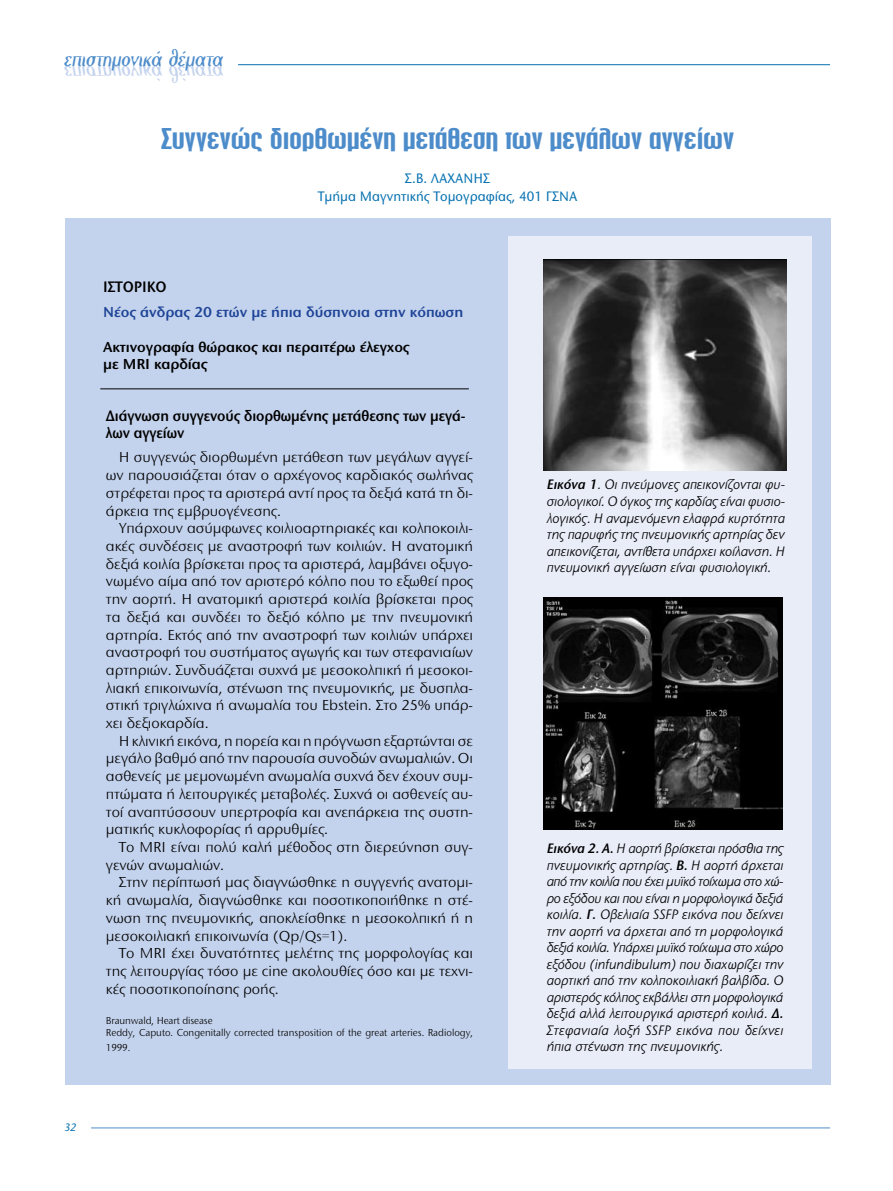
<style>
.page{position:relative;width:893px;height:1191px;background:#fff}
.page>*{position:absolute;margin:0;border:0;box-sizing:border-box;transform-origin:0 0}
.t1{font:30px "CF Eteocles";letter-spacing:-.01em;color:#4d8cca;scale:1.45 1}
.t2{font:600 15.75px/17.2px "Stone Sans ITC Hel";letter-spacing:-.005em;color:#000;scale:.92 1}
.t3{font:15px/17.7px "Stone Sans ITC Hel";letter-spacing:-.005em;color:#000;text-align:justify}
.t4{font:600 15px/17.2px "Stone Sans ITC Hel";letter-spacing:-.005em;color:#000}
.t5{font:600 15px "Stone Sans ITC Hel";color:#1e4497}
.t6{font:italic 14.25px/16.5px "Stone Sans ITC Hel";color:#000;text-align:justify}
.t7{font:500 14.25px/18px "Stone Sans ITC Hel";color:#0570b0;text-align:center;scale:.95 1}
.t8{font:italic 500 11.25px "Stone Sans ITC Hel";color:#0570b0;scale:.95 1}
.t9{font:10.5px/12.8px "Stone Sans ITC Hel";color:#000;scale:.95 1}
.s1{font-weight:600}
</style>
<div class="page">
<hr style="left:91px;top:1127px;width:739px;height:1px;background:#4d8cca">
<hr style="left:238px;top:64px;width:592px;height:1px;background:#0570b0">
<div style="left:65px;top:218px;width:765px;height:866px;background:#c4d3ed"></div>
<div style="left:508px;top:237px;width:304px;height:832px;background:#e9edf8"></div>
<img style="left:544px;top:259px;width:242px;height:212px">
<img style="left:544px;top:597px;width:238px;height:232px">
<hr style="left:100px;top:388px;width:369px;height:1px;background:#000">
<h1 class="t1" style="left:161px;top:123px;width:397px">Συγγενώς διορθωμένη μετάθεση των μεγάλων αγγείων</h1>
<p class="t7" style="left:318px;top:169px;width:275px">Σ.Β. ΛΑΧΑΝΗΣ<br>Τμήμα Μαγνητικής Τομογραφίας, 401 ΓΣΝΑ</p>
<p class="t2" style="left:103px;top:278px;width:15px">Ιστορικ</p>
<p class="t2" style="left:155px;top:278px;width:14px">Ο</p>
<p class="t5" style="left:103px;top:303px;width:362px">Νέος άνδρας 20 ετών με ήπια δύσπνοια στην κόπωση</p>
<p class="t4" style="left:103px;top:338px;width:308px">Ακτινογραφία θώρακος και περαιτέρω έλεγχος με ΜRI καρδίας</p>
<p class="t2" style="left:106px;top:407px;width:392px">Διάγνωση συγγενούς διορθωμένης μετάθεσης των μεγά&shy;λων αγγείων</p>
<p class="t3" style="left:106px;top:449px;width:369px;text-indent:13px">Η συγγενώς διορθωμένη μετάθεση των μεγάλων αγγεί&shy;ων παρουσιάζεται όταν ο αρχέγονος καρδιακός σωλήνας στρέφεται προς τα αριστερά αντί προς τα δεξιά κατά τη δι&shy;άρκεια της εμβρυογένεσης.</p>
<p class="t3" style="left:106px;top:519px;width:369px;text-indent:13px">Υπάρχουν ασύμφωνες κοιλιοαρτηριακές και κολποκοιλι&shy;ακές συνδέσεις με αναστροφή των κοιλιών. Η ανατομική δεξιά κοιλία βρίσκεται προς τα αριστερά, λαμβάνει οξυγο&shy;νωμένο αίμα από τον αριστερό κόλπο που το εξωθεί προς την αορτή. Η ανατομική αριστερά κοιλία βρίσκεται προς τα δεξιά και συνδέει το δεξιό κόλπο με την πνευμονική αρτηρία. Εκτός από την αναστροφή των κοιλιών υπάρχει αναστροφή του συστήματος αγωγής και των στεφανιαίων αρτηριών. Συνδυάζεται συχνά με μεσοκολπική ή μεσοκοι&shy;λιακή επικοινωνία, στένωση της πνευμονικής, με δυσπλα&shy;στική τριγλώχινα ή ανωμαλία του Ebstein. Στο 25% υπάρ&shy;χει δεξιοκαρδία.</p>
<p class="t3" style="left:106px;top:732px;width:369px;text-indent:13px">Η κλινική εικόνα, η πορεία και η πρόγνωση εξαρτώνται σε μεγάλο βαθμό από την παρουσία συνοδών ανωμαλιών. Οι ασθενείς με μεμονωμένη ανωμαλία συχνά δεν έχουν συμ&shy;πτώματα ή λειτουργικές μεταβολές. Συχνά οι ασθενείς αυ&shy;τοί αναπτύσσουν υπερτροφία και ανεπάρκεια της συστη&shy;ματικής κυκλοφορίας ή αρρυθμίες.</p>
<p class="t3" style="left:106px;top:838px;width:369px;text-indent:13px">Το MRI είναι πολύ καλή μέθοδος στη διερεύνηση συγ&shy;γενών ανωμαλιών.</p>
<p class="t3" style="left:106px;top:873px;width:369px;text-indent:13px">Στην περίπτωσή μας διαγνώσθηκε η συγγενής ανατομι&shy;κή ανωμαλία, διαγνώσθηκε και ποσοτικοποιήθηκε η στέ&shy;νωση της πνευμονικής, αποκλείσθηκε η μεσοκολπική ή η μεσοκοιλιακή επικοινωνία (Qp/Qs=1).</p>
<p class="t3" style="left:106px;top:944px;width:369px;text-indent:13px">Τo MRI έχει δυνατότητες μελέτης της μορφολογίας και της λειτουργίας τόσο με cine ακολουθίες όσο και με τεχνι&shy;κές ποσοτικοποίησης ροής.</p>
<p class="t9" style="left:106px;top:1013px;width:388px">Braunwald, Heart disease<br>Reddy, Caputo. Congenitally corrected transposition of the great arteries. Radiology,</p>
<p class="t9" style="left:106px;top:1040px;width:27px">1999.</p>
<p class="t8" style="left:64px;top:1120px;width:16px">32</p>
<p class="t6" style="left:547px;top:476px;width:240px"><span class="s1">Εικόνα 1</span>. Οι πνεύμονες απεικονίζονται φυ&shy;σιολογικοί. Ο όγκος της καρδίας είναι φυσιο&shy;λογικός. Η αναμενόμενη ελαφρά κυρτότητα της παρυφής της πνευμονικής αρτηρίας δεν απεικονίζεται, αντίθετα υπάρχει κοίλανση. Η πνευμονική αγγείωση είναι φυσιολογική.</p>
<p class="t6" style="left:547px;top:840px;width:238px"><span class="s1">Εικόνα 2. A.</span> Η αορτή βρίσκεται πρόσθια της πνευμονικής αρτηρίας. <span class="s1">B.</span> Η αορτή άρχεται από την κοιλία που έχει μυϊκό τοίχωμα στο χώ&shy;ρο εξόδου και που είναι η μορφολογικά δεξιά κοιλία. <span class="s1">Γ.</span> Οβελιαία SSFP εικόνα που δείχνει την αορτή να άρχεται από τη μορφολογικά δεξιά κοιλία. Υπάρχει μυϊκό τοίχωμα στο χώρο εξόδου (infundibulum) που διαχωρίζει την αορτική από την κολποκοιλιακή βαλβίδα. Ο αριστερός κόλπος εκβάλλει στη μορφολογικά δεξιά αλλά λειτουργικά αριστερή κοιλιά. <span class="s1">Δ.<br></span>Στεφανιαία λοξή SSFP εικόνα που δείχνει ήπια στένωση της πνευμονικής.</p>
</div>
